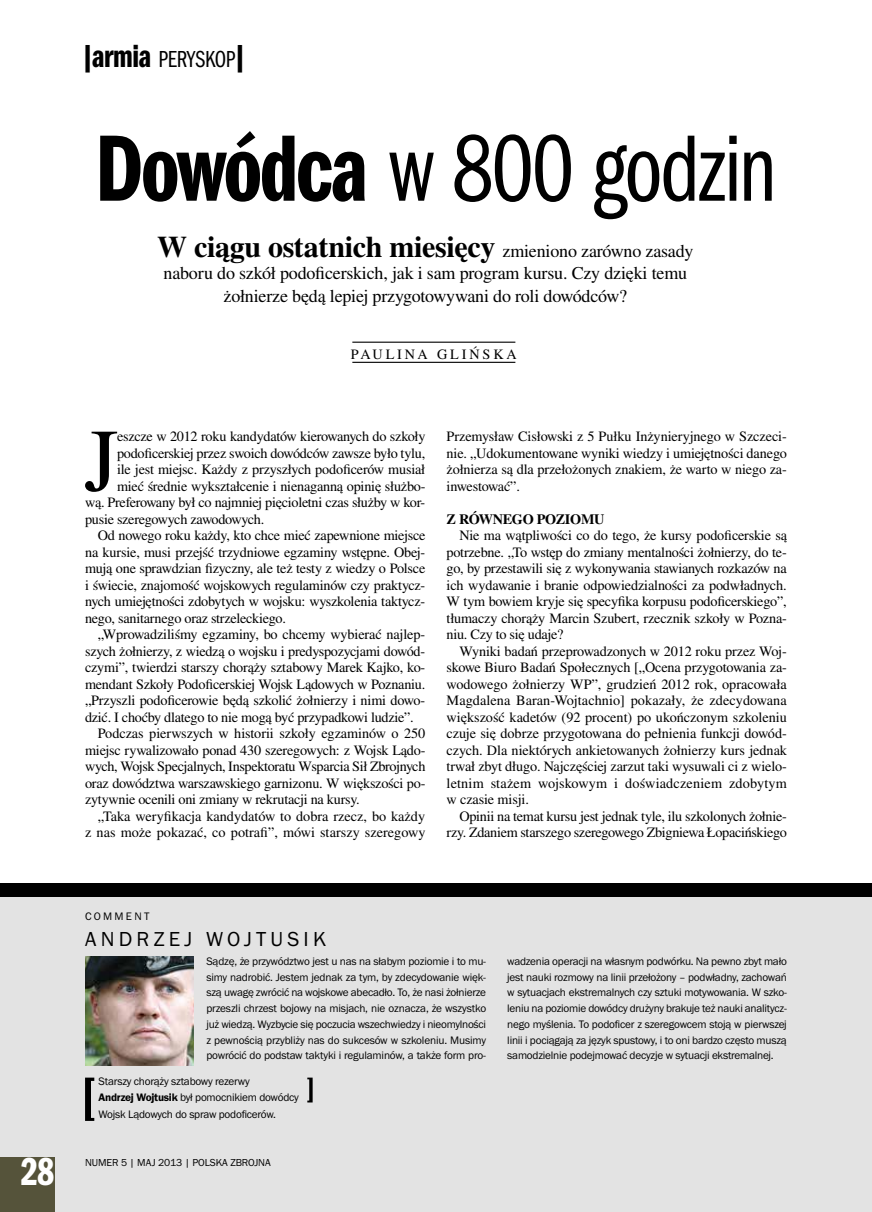
<style>
.page{position:relative;width:872px;height:1212px;background:#fff}
.page>*{position:absolute;margin:0;border:0;box-sizing:border-box;transform-origin:0 0}
.t1{font:97.5px "Franklin Got URWTCE Boo Com";letter-spacing:-.025em;color:#000}
.t2{font:88.95px "Nimbus Rom No 9 LCE";color:#000}
.t3{font:40.5px "Franklin Got URWTCE Dem Com";color:#fff}
.t4{font:500 30px "Nimbus Rom No 9 LCE";letter-spacing:-.01em;color:#000}
.t5{font:24px "Franklin Got URWTCE Boo Com";color:#000}
.t6{font:21px "Franklin Got URWTCE Boo";letter-spacing:.2em;color:#000}
.t7{font:18px/22.5px "Nimbus Rom No 9 LCE";letter-spacing:-.01em;color:#000;text-align:center}
.t8{font:14.25px/16.5px "Nimbus Rom No 9 LCE";letter-spacing:-.015em;color:#000;text-align:justify}
.t9{font:500 14.25px "Nimbus Rom No 9 LCE";letter-spacing:-.02em;color:#000}
.t10{font:11.25px/15.8px "Franklin Got URWTCE Boo";letter-spacing:-.02em;color:#000;text-align:justify}
.t11{font:10.5px "Franklin Got URWTCE Boo";letter-spacing:-.01em;color:#000}
.s1{font-family:"Franklin Got URWTCE Dem Com";font-size:33px}
.s2{font-family:"Franklin Got URWTCE Dem Com"}
.s3{font-weight:400;font-size:18px}
.s4{font-family:"Franklin Got URWTCE Dem"}
</style>
<div class="page">
<div style="left:0;top:891px;width:872px;height:321px;background:#e3e3e3"></div>
<div style="left:0;top:1158px;width:54px;height:54px;background:#55533a"></div>
<div style="left:0;top:883px;width:872px;height:14px;background:#000"></div>
<hr style="left:352px;top:362px;width:163px;height:1px;background:#000">
<hr style="left:352px;top:342px;width:163px;height:1px;background:#000">
<img style="left:85px;top:956px;width:109px;height:109px">
<svg style="left:85px;top:1077px;width:9px;height:44px"></svg>
<svg style="left:307px;top:1077px;width:6px;height:25px"></svg>
<h3 class="t3" style="left:20px;top:1148px;width:36px">28</h3>
<h3 class="t5" style="left:80px;top:46px;width:170px"><span class="s1">|armia</span> Peryskop <span class="s1">|</span></h3>
<h1 class="t1" style="left:95px;top:115px;width:683px"><span class="s2">Dowódca</span> w 800 godzin</h1>
<h3 class="t4" style="left:157px;top:228px;width:538px">W ciągu ostatnich miesięcy <span class="s3">zmieniono zarówno zasady</span></h3>
<p class="t7" style="left:163px;top:262px;width:525px">naboru do szkół podoficerskich, jak i sam program kursu. Czy dzięki temu żołnierze będą lepiej przygotowywani do roli dowódców?</p>
<p class="t8" style="left:351px;top:346px;width:167px">Paul ina Gl ińs ka</p>
<h2 class="t2" style="left:84px;top:408px;width:36px">J</h2>
<p class="t8" style="left:117px;top:428px;width:310px">eszcze w 2012 roku kandydatów kierowanych do szkoły</p>
<p class="t8" style="left:117px;top:445px;width:310px">podoficerskiej przez swoich dowódców zawsze było tylu,</p>
<p class="t8" style="left:117px;top:461px;width:310px">ile jest miejsc. Każdy z przyszłych podoficerów musiał</p>
<p class="t8" style="left:117px;top:478px;width:310px">mieć średnie wykształcenie i nienaganną opinię służbo-</p>
<p class="t8" style="left:85px;top:494px;width:342px">wą. Preferowany był co najmniej pięcioletni czas służby w kor-</p>
<p class="t8" style="left:85px;top:511px;width:181px">pusie szeregowych zawodowych.</p>
<p class="t8" style="left:98px;top:527px;width:329px">Od nowego roku każdy, kto chce mieć zapewnione miejsce</p>
<p class="t8" style="left:85px;top:544px;width:342px">na kursie, musi przejść trzydniowe egzaminy wstępne. Obej-</p>
<p class="t8" style="left:85px;top:560px;width:342px">mują one sprawdzian fizyczny, ale też testy z wiedzy o Polsce</p>
<p class="t8" style="left:85px;top:577px;width:342px">i świecie, znajomość wojskowych regulaminów czy praktycz-</p>
<p class="t8" style="left:85px;top:593px;width:342px">nych umiejętności zdobytych w wojsku: wyszkolenia taktycz-</p>
<p class="t8" style="left:85px;top:610px;width:202px">nego, sanitarnego oraz strzeleckiego.</p>
<p class="t8" style="left:98px;top:626px;width:329px">„Wprowadziliśmy egzaminy, bo chcemy wybierać najlep-</p>
<p class="t8" style="left:85px;top:643px;width:341px">szych żołnierzy, z wiedzą o wojsku i predyspozycjami dowód-</p>
<p class="t8" style="left:85px;top:659px;width:342px">czymi”, twierdzi starszy chorąży sztabowy Marek Kajko, ko-</p>
<p class="t8" style="left:85px;top:676px;width:342px">mendant Szkoły Podoficerskiej Wojsk Lądowych w Poznaniu.</p>
<p class="t8" style="left:85px;top:692px;width:341px">„Przyszli podoficerowie będą szkolić żołnierzy i nimi dowo-</p>
<p class="t8" style="left:85px;top:709px;width:330px">dzić. I choćby dlatego to nie mogą być przypadkowi ludzie”.</p>
<p class="t8" style="left:98px;top:725px;width:329px">Podczas pierwszych w historii szkoły egzaminów o 250</p>
<p class="t8" style="left:85px;top:742px;width:342px">miejsc rywalizowało ponad 430 szeregowych: z Wojsk Lądo-</p>
<p class="t8" style="left:85px;top:758px;width:342px">wych, Wojsk Specjalnych, Inspektoratu Wsparcia Sił Zbrojnych</p>
<p class="t8" style="left:85px;top:775px;width:342px">oraz dowództwa warszawskiego garnizonu. W większości po-</p>
<p class="t8" style="left:85px;top:791px;width:276px">zytywnie ocenili oni zmiany w rekrutacji na kursy.</p>
<p class="t8" style="left:98px;top:808px;width:329px">„Taka weryfikacja kandydatów to dobra rzecz, bo każdy</p>
<p class="t8" style="left:85px;top:824px;width:342px">z nas może pokazać, co potrafi”, mówi starszy szeregowy</p>
<p class="t8" style="left:446px;top:428px;width:342px">Przemysław Cisłowski z 5 Pułku Inżynieryjnego w Szczeci&shy;nie. „Udokumentowane wyniki wiedzy i umiejętności danego żołnierza są dla przełożonych znakiem, że warto w niego za&shy;inwestować”.</p>
<p class="t9" style="left:446px;top:510px;width:159px">Z równego poziomu</p>
<p class="t8" style="left:446px;top:527px;width:342px;text-indent:13px">Nie ma wątpliwości co do tego, że kursy podoficerskie są potrzebne. „To wstęp do zmiany mentalności żołnierzy, do te&shy;go, by przestawili się z wykonywania stawianych rozkazów na ich wydawanie i branie odpowiedzialności za podwładnych.<br>W tym bowiem kryje się specyfika korpusu podoficerskiego”, tłumaczy chorąży Marcin Szubert, rzecznik szkoły w Pozna&shy;niu. Czy to się udaje?</p>
<p class="t8" style="left:446px;top:643px;width:342px;text-indent:13px">Wyniki badań przeprowadzonych w 2012 roku przez Woj&shy;skowe Biuro Badań Społecznych [„Ocena przygotowania za&shy;wodowego żołnierzy WP”, grudzień 2012 rok, opracowała Magdalena Baran-Wojtachnio] pokazały, że zdecydowana większość kadetów (92 procent) po ukończonym szkoleniu czuje się dobrze przygotowana do pełnienia funkcji dowód&shy;czych. Dla niektórych ankietowanych żołnierzy kurs jednak trwał zbyt długo. Najczęściej zarzut taki wysuwali ci z wielo&shy;letnim stażem wojskowym i doświadczeniem zdobytym w czasie misji.</p>
<p class="t8" style="left:446px;top:808px;width:342px;text-align:right">Opinii na temat kursu jest jednak tyle, ilu szkolonych żołnie&shy;rzy. Zdaniem starszego szeregowego Zbigniewa Łopacińskiego</p>
<p class="t10" style="left:85px;top:909px;width:20px">COMME</p>
<p class="t10" style="left:134px;top:909px;width:17px">NT</p>
<h3 class="t6" style="left:85px;top:928px;width:217px">An drzej Wojt usik</h3>
<p class="t10" style="left:206px;top:953px;width:281px">Sądzę, że przywództwo jest u nas na słabym poziomie i to mu&shy;simy nadrobić. Jestem jednak za tym, by zdecydowanie więk&shy;szą uwagę zwrócić na wojskowe abecadło. To, że nasi żołnierze przeszli chrzest bojowy na misjach, nie oznacza, że wszystko już wiedzą. Wyzbycie się poczucia wszechwiedzy i nieomylności z pewnością przybliży nas do sukcesów w szkoleniu. M usimy powrócić do podstaw taktyki i regulaminów, a także form pro-</p>
<p class="t10" style="left:507px;top:953px;width:281px">wadzenia operacji na własnym podwórku. Na pewno zbyt mało jest nauki rozmowy na linii przełożony – podwładny, zachowań w sytuacjach ekstremalnych czy sztuki motywowania. W szko&shy;leniu na poziomie dowódcy drużyny brakuje też nauki analitycz&shy;nego myślenia. To podoficer z szeregowcem stoją w pierwszej linii i pociągają za język spustowy, i to oni bardzo często muszą samodzielnie podejmować decyzje w sytuacji ekstremalnej.</p>
<p class="t10" style="left:99px;top:1073px;width:202px;line-height:16.5px;text-align:left">Starszy chorąży sztabowy rezerwy<br><span class="s4">Andrzej Wojtusik</span> był pomocnikiem dowódcy<br>Wojsk Lądowych do spraw podoficerów.</p>
<p class="t11" style="left:85px;top:1156px;width:187px">NUMERMER 5 | maj 2013 | POLSKA ZBROBROJNA</p>
<p class="t11" style="left:152px;top:1156px;width:5px">j</p>
<p class="t11" style="left:198px;top:1156px;width:13px">OL</p>
</div>
